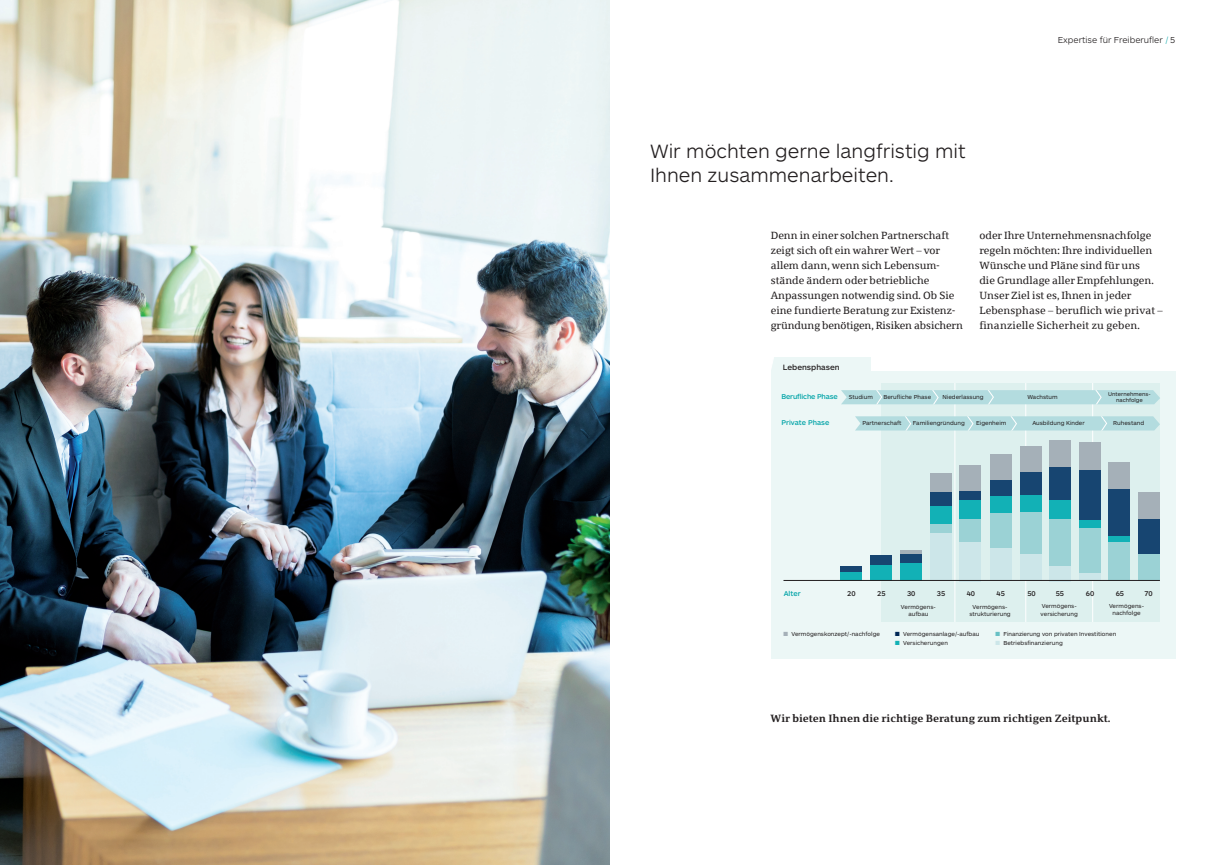
<style>
.page{position:relative;width:1219px;height:865px;background:#fff}
.page>*{position:absolute;margin:0;border:0;box-sizing:border-box;transform-origin:0 0}
.t1{font:300 20px/24px "ARS Maquette Pro";color:#231f20}
.t2{font:10.5px/15px "Sparkasse Serif";color:#231f20}
.t3{font:700 10.5px "Sparkasse Serif";color:#231f20}
.t4{font:300 9px "ARS Maquette Pro";color:#231f20}
.t5{font:500 8px "ARS Maquette Pro";color:#231f20}
.t6{font:500 7.2px "ARS Maquette Pro";color:#231f20}
.t7{font:500 7.2px "ARS Maquette Pro";color:#00a3a7}
.t8{font:500 7.2px "ARS Maquette Pro";letter-spacing:-.02em;color:#00a3a7}
.t9{font:6px/7.2px "ARS Maquette Pro";color:#231f20;text-align:center}
.t10{font:5.7px/6px "ARS Maquette Pro";color:#231f20;text-align:center}
.s1{color:#00a3a7}
.s2{color:#a5b0b8}
.s3{color:#002756}
.s4{color:#12b1b5}
.s5{color:#67c0c5}
.s6{color:#cce6e9}
</style>
<div class="page">
<img style="left:0;top:0;width:609px;height:865px">
<div style="left:771px;top:357px;width:404px;height:301px;background:#ecf7f6"></div>
<div style="left:871px;top:355px;width:318px;height:15px;background:#fff"></div>
<svg style="left:771px;top:357px;width:3px;height:11px"></svg>
<div style="left:882px;top:383px;width:278px;height:239px;background:#ddf0ee"></div>
<hr style="left:954px;top:383px;width:1px;height:239px;background:#fff">
<hr style="left:1025px;top:383px;width:1px;height:239px;background:#fff">
<hr style="left:1092px;top:383px;width:1px;height:239px;background:#fff">
<div style="left:930px;top:491px;width:21px;height:15px;background:#174571"></div>
<div style="left:930px;top:506px;width:21px;height:17px;background:#12b1b6"></div>
<div style="left:930px;top:523px;width:21px;height:10px;background:#9bd2d5"></div>
<div style="left:930px;top:533px;width:21px;height:47px;background:#cce6e9"></div>
<div style="left:930px;top:473px;width:21px;height:18px;background:#a5b0b8"></div>
<div style="left:959px;top:491px;width:22px;height:9px;background:#174571"></div>
<div style="left:959px;top:500px;width:22px;height:19px;background:#12b1b6"></div>
<div style="left:959px;top:519px;width:22px;height:23px;background:#9bd2d5"></div>
<div style="left:959px;top:542px;width:22px;height:39px;background:#cce6e9"></div>
<div style="left:959px;top:465px;width:22px;height:26px;background:#a5b0b8"></div>
<div style="left:990px;top:479px;width:22px;height:17px;background:#174571"></div>
<div style="left:990px;top:496px;width:22px;height:17px;background:#12b1b6"></div>
<div style="left:990px;top:513px;width:22px;height:36px;background:#9bd2d5"></div>
<div style="left:990px;top:549px;width:22px;height:32px;background:#cce6e9"></div>
<div style="left:990px;top:454px;width:22px;height:26px;background:#a5b0b8"></div>
<div style="left:1020px;top:472px;width:22px;height:23px;background:#174571"></div>
<div style="left:1020px;top:495px;width:22px;height:17px;background:#12b1b6"></div>
<div style="left:1020px;top:512px;width:22px;height:43px;background:#9bd2d5"></div>
<div style="left:1020px;top:555px;width:22px;height:26px;background:#cce6e9"></div>
<div style="left:1020px;top:446px;width:22px;height:26px;background:#a5b0b8"></div>
<div style="left:1049px;top:467px;width:22px;height:33px;background:#174571"></div>
<div style="left:1049px;top:500px;width:22px;height:20px;background:#12b1b6"></div>
<div style="left:1049px;top:519px;width:22px;height:47px;background:#9bd2d5"></div>
<div style="left:1049px;top:566px;width:22px;height:15px;background:#cce6e9"></div>
<div style="left:1049px;top:440px;width:22px;height:27px;background:#a5b0b8"></div>
<div style="left:1079px;top:469px;width:22px;height:51px;background:#174571"></div>
<div style="left:1079px;top:520px;width:22px;height:9px;background:#12b1b6"></div>
<div style="left:1079px;top:528px;width:22px;height:46px;background:#9bd2d5"></div>
<div style="left:1079px;top:574px;width:22px;height:7px;background:#cce6e9"></div>
<div style="left:1079px;top:442px;width:22px;height:27px;background:#a5b0b8"></div>
<div style="left:1108px;top:489px;width:22px;height:48px;background:#174571"></div>
<div style="left:1108px;top:536px;width:22px;height:6px;background:#12b1b6"></div>
<div style="left:1108px;top:542px;width:22px;height:39px;background:#9bd2d5"></div>
<div style="left:1108px;top:462px;width:22px;height:27px;background:#a5b0b8"></div>
<div style="left:1138px;top:519px;width:22px;height:35px;background:#174571"></div>
<div style="left:1138px;top:492px;width:22px;height:27px;background:#a5b0b8"></div>
<div style="left:1138px;top:554px;width:22px;height:27px;background:#9bd2d5"></div>
<div style="left:840px;top:571px;width:22px;height:9px;background:#12b1b6"></div>
<div style="left:840px;top:566px;width:22px;height:6px;background:#174571"></div>
<div style="left:870px;top:564px;width:21px;height:16px;background:#12b1b6"></div>
<div style="left:870px;top:555px;width:21px;height:9px;background:#174571"></div>
<div style="left:900px;top:554px;width:22px;height:9px;background:#174571"></div>
<div style="left:900px;top:563px;width:22px;height:17px;background:#12b1b6"></div>
<hr style="left:900px;top:550px;width:22px;height:3px;background:#a5b0b8">
<hr style="left:783px;top:580px;width:377px;height:1px;background:#231f20">
<div style="left:841px;top:390px;width:319px;height:14px;background:#b3dcdf"></div>
<svg style="left:855px;top:416px;width:305px;height:14px;background:#b6dde0"></svg>
<h1 class="t1" style="left:650px;top:138px;width:317px">Wir möchten gerne langfristig mit<br>Ihnen zusammenarbeiten.</h1>
<p class="t4" style="left:1058px;top:34px;width:119px">Expertise für Freiberufler <span class="s1">/</span> 5</p>
<p class="t2" style="left:771px;top:227px;width:194px">Denn in einer solchen Partnerschaft zeigt sich oft ein wahrer Wert – vor allem dann, wenn sich Lebensum&shy;stände ändern oder betriebliche Anpassungen notwendig sind. Ob Sie eine fundierte Beratung zur Existenz&shy;gründung benötigen, Risiken absichern</p>
<p class="t2" style="left:979px;top:227px;width:185px">oder Ihre Unternehmensnachfolge regeln möchten: Ihre individuellen Wünsche und Pläne sind für uns<br>die Grundlage aller Empfehlungen.<br>Unser Ziel ist es, Ihnen in jeder Lebensphase – beruflich wie privat – finanzielle Sicherheit zu geben.</p>
<p class="t5" style="left:783px;top:362px;width:58px">Lebensphasen</p>
<p class="t10" style="left:1108px;top:391px;width:44px">Unternehmens&shy;nachfolge</p>
<p class="t8" style="left:781px;top:392px;width:58px">Berufliche Phase</p>
<p class="t9" style="left:849px;top:393px;width:25px">Studium</p>
<p class="t9" style="left:883px;top:393px;width:49px">Berufliche Phase</p>
<p class="t9" style="left:942px;top:393px;width:43px">Niederlassung</p>
<p class="t9" style="left:1027px;top:393px;width:32px">Wachstum</p>
<p class="t7" style="left:781px;top:418px;width:49px">Private Phase</p>
<p class="t9" style="left:862px;top:419px;width:41px">Partnerschaft</p>
<p class="t9" style="left:913px;top:419px;width:54px">Familiengründung</p>
<p class="t9" style="left:976px;top:419px;width:32px">Eigenheim</p>
<p class="t9" style="left:1032px;top:419px;width:54px">Ausbildung Kinder</p>
<p class="t9" style="left:1113px;top:419px;width:32px">Ruhestand</p>
<p class="t7" style="left:784px;top:589px;width:18px">Alter</p>
<p class="t6" style="left:847px;top:589px;width:10px">20</p>
<p class="t6" style="left:877px;top:589px;width:10px">25</p>
<p class="t6" style="left:907px;top:589px;width:10px">30</p>
<p class="t6" style="left:937px;top:589px;width:10px">35</p>
<p class="t6" style="left:967px;top:589px;width:10px">40</p>
<p class="t6" style="left:996px;top:589px;width:10px">45</p>
<p class="t6" style="left:1027px;top:589px;width:10px">50</p>
<p class="t6" style="left:1056px;top:589px;width:10px">55</p>
<p class="t6" style="left:1086px;top:589px;width:10px">60</p>
<p class="t6" style="left:1116px;top:589px;width:10px">65</p>
<p class="t6" style="left:1144px;top:589px;width:10px">70</p>
<p class="t9" style="left:901px;top:602px;width:36px">Vermögens&shy;aufbau</p>
<p class="t9" style="left:784px;top:630px;width:98px"><span class="s2">■</span> Vermögenskonzept/-nachfolge</p>
<p class="t9" style="left:895px;top:630px;width:86px"><span class="s3">■</span> Vermögensanlage/-aufbau</p>
<p class="t9" style="left:895px;top:639px;width:54px"><span class="s4">■</span> Versicherungen</p>
<p class="t9" style="left:969px;top:602px;width:43px">Vermögens&shy;strukturierung</p>
<p class="t9" style="left:1041px;top:602px;width:39px;text-align:left">Vermögens&shy;versicherung</p>
<p class="t9" style="left:1109px;top:602px;width:36px">Vermögens&shy;nachfolge</p>
<p class="t9" style="left:995px;top:630px;width:122px"><span class="s5">■</span> Finanzierung von privaten Investitionen</p>
<p class="t9" style="left:995px;top:639px;width:69px"><span class="s6">■</span> Betriebsfinanzierung</p>
<p class="t3" style="left:771px;top:711px;width:341px">Wir bieten Ihnen die richtige Beratung zum richtigen Zeitpunkt.</p>
</div>
